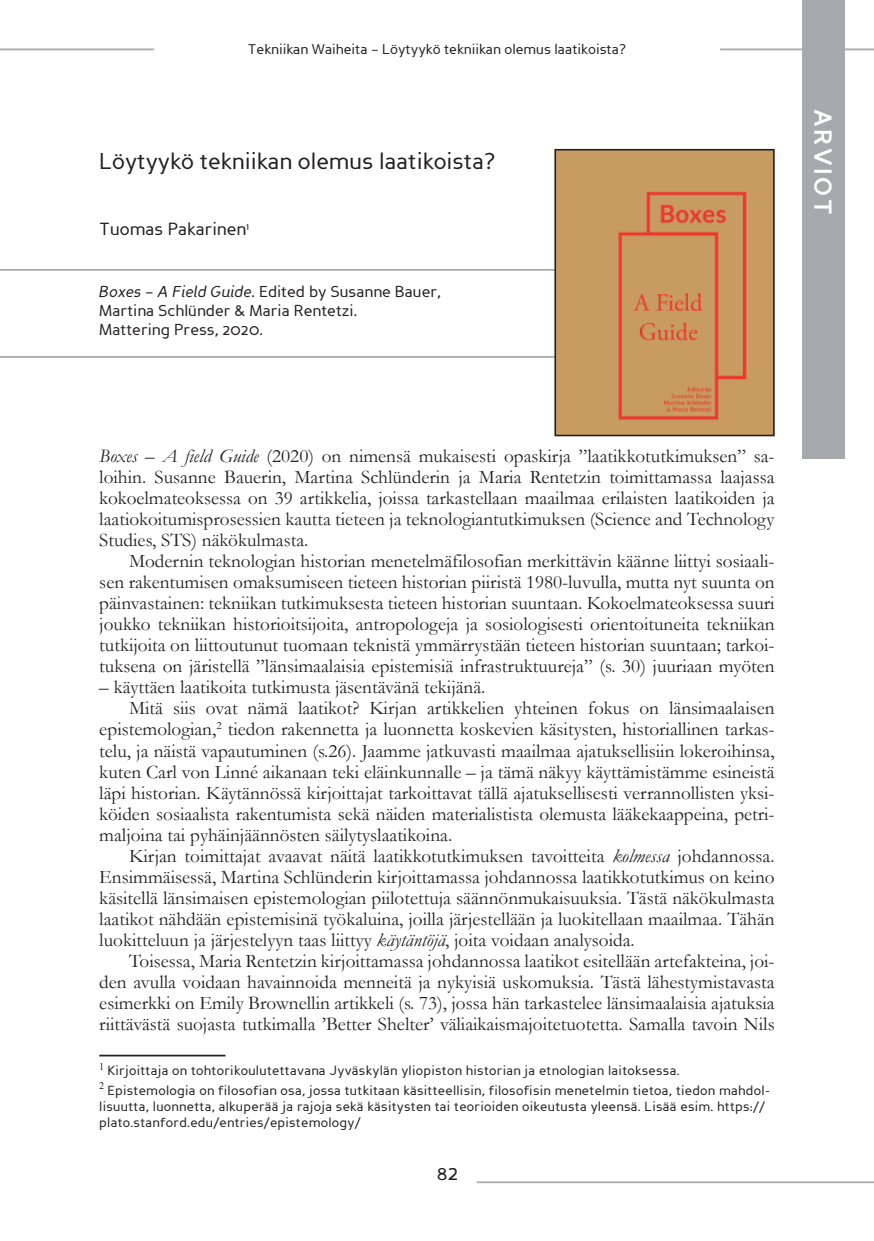
<style>
.page{position:relative;width:874px;height:1241px;background:#fff}
.page>*{position:absolute;margin:0;border:0;box-sizing:border-box;transform-origin:0 0}
.t1{font:700 24.5px "Perspective Sans";letter-spacing:.1em;color:#fff}
.Otsikko1{font:22.75px "Perspective Sans";color:#231f20}
.t2{font:21px "Perspective Sans";color:#231f20}
.Leipäteksti{font:19.25px/21px "Garamond";color:#231f20;text-align:justify}
.Leipäteksti_1{font:19.25px/21px "Garamond";color:#231f20;text-align:justify}
.Kirjoittaja{font:17.5px "Perspective Sans";color:#231f20}
.Taulukko{font:15.75px/18.9px "Perspective Sans";color:#231f20}
.t3{font:14px "Perspective Sans";color:#231f20}
.Viite{font:13.12px/15.8px "Perspective Sans";letter-spacing:.02em;color:#231f20}
.s1{font-style:italic}
</style>
<div class="page">
<hr style="left:719px;top:49px;width:154px;height:1px;background:#a8a9ad">
<hr style="left:0;top:49px;width:154px;height:1px;background:#a8a9ad">
<div style="left:801px;top:0;width:42px;height:458px;background:#a8a9ad"></div>
<hr style="left:476px;top:1181px;width:397px;height:1px;background:#a8a9ad">
<hr style="left:99px;top:1054px;width:126px;height:2px;background:#231f20">
<svg style="left:0;top:269px;width:554px;height:89px"></svg>
<img style="left:557px;top:152px;width:214px;height:281px">
<div style="left:554px;top:149px;width:220px;height:287px;border:2px solid #231f20"></div>
<p class="t3" style="left:248px;top:41px;width:379px">Tekniikan Waiheita – Löytyykö tekniikan olemus laatikoista?</p>
<p class="Otsikko1" style="left:99px;top:148px;width:397px">Löytyykö tekniikan olemus laatikoista?</p>
<p class="Kirjoittaja" style="left:99px;top:219px;width:151px">Tuomas Pakarinen<sup>1</sup></p>
<p class="Taulukko" style="left:99px;top:282px;width:343px"><span class="s1">Boxes – A Field Guide.</span> Edited by Susanne Bauer,<br>Martina Schlünder &amp; Maria Rentetzi.</p>
<p class="Taulukko" style="left:99px;top:320px;width:165px">Mattering Press, 2020.</p>
<p class="t1" style="left:837px;top:109px;width:107px;rotate:90deg">ARVIOT</p>
<p class="Leipäteksti_1" style="left:99px;top:445px;width:676px"><span class="s1">Boxes – A field Guide</span> (2020) on nimensä mukaisesti opaskirja ”laatikkotutkimuksen” sa&shy;loihin. Susanne Bauerin, Martina Schlünderin ja Maria Rentetzin toimittamassa laajassa kokoelmateoksessa on 39 artikkelia, joissa tarkastellaan maailmaa erilaisten laatikoiden ja laatiokoitumisprosessien kautta tieteen ja teknologiantutkimuksen (Science and Technology Studies, STS) näkökulmasta.</p>
<p class="Leipäteksti" style="left:99px;top:550px;width:676px;text-indent:30px">Modernin teknologian historian menetelmäfilosofian merkittävin käänne liittyi sosiaali&shy;sen rakentumisen omaksumiseen tieteen historian piiristä 1980-luvulla, mutta nyt suunta on päinvastainen: tekniikan tutkimuksesta tieteen historian suuntaan. Kokoelmateoksessa suuri joukko tekniikan historioitsijoita, antropologeja ja sosiologisesti orientoituneita tekniikan tutkijoita on liittoutunut tuomaan teknistä ymmärrystään tieteen historian suuntaan; tarkoi&shy;tuksena on järistellä ”länsimaalaisia epistemisiä infrastruktuureja” (s. 30) juuriaan myöten</p>
<p class="Leipäteksti" style="left:99px;top:676px;width:387px">– käyttäen laatikoita tutkimusta jäsentävänä tekijänä.</p>
<p class="Leipäteksti" style="left:99px;top:697px;width:676px;text-indent:30px">Mitä siis ovat nämä laatikot? Kirjan artikkelien yhteinen fokus on länsimaalaisen epistemologian,<sup>2</sup> tiedon rakennetta ja luonnetta koskevien käsitysten, historiallinen tarkas&shy;telu, ja näistä vapautuminen (s.26). Jaamme jatkuvasti maailmaa ajatuksellisiin lokeroihinsa, kuten Carl von Linné aikanaan teki eläinkunnalle – ja tämä näkyy käyttämistämme esineistä läpi historian. Käytännössä kirjoittajat tarkoittavat tällä ajatuksellisesti verrannollisten yksi&shy;köiden sosiaalista rakentumista sekä näiden materialistista olemusta lääkekaappeina, petri&shy;maljoina tai pyhäinjäännösten säilytyslaatikoina.</p>
<p class="Leipäteksti" style="left:99px;top:844px;width:676px;text-indent:30px">Kirjan toimittajat avaavat näitä laatikkotutkimuksen tavoitteita <span class="s1">kolmessa</span> johdannossa.<br>Ensimmäisessä, Martina Schlünderin kirjoittamassa johdannossa laatikkotutkimus on keino käsitellä länsimaisen epistemologian piilotettuja säännönmukaisuuksia. Tästä näkökulmasta laatikot nähdään epistemisinä työkaluina, joilla järjestellään ja luokitellaan maailmaa. Tähän luokitteluun ja järjestelyyn taas liittyy <span class="s1">käytäntöjä</span>, joita voidaan analysoida.</p>
<p class="Leipäteksti" style="left:99px;top:949px;width:676px;text-indent:30px">Toisessa, Maria Rentetzin kirjoittamassa johdannossa laatikot esitellään artefakteina, joi&shy;den avulla voidaan havainnoida menneitä ja nykyisiä uskomuksia. Tästä lähestymistavasta esimerkki on Emily Brownellin artikkeli (s. 73), jossa hän tarkastelee länsimaalaisia ajatuksia riittävästä suojasta tutkimalla ’Better Shelter’ väliaikaismajoitetuotetta. Samalla tavoin Nils</p>
<p class="Viite" style="left:99px;top:1062px;width:581px"><sup>1</sup> Kirjoittaja on tohtorikoulutettavana Jyväskylän yliopiston historian ja etnologian laitoksessa.</p>
<p class="Viite" style="left:99px;top:1082px;width:672px"><sup>2</sup> Epistemologia on filosofian osa, jossa tutkitaan käsitteellisin, filosofisin menetelmin tietoa, tiedon mahdol&shy;lisuutta, luonnetta, alkuperää ja rajoja sekä käsitysten tai teorioiden oikeutusta yleensä. Lisää esim. https:// plato.stanford.edu/entries/epistemology/</p>
<p class="t2" style="left:437px;top:1160px;width:23px">82</p>
</div>
